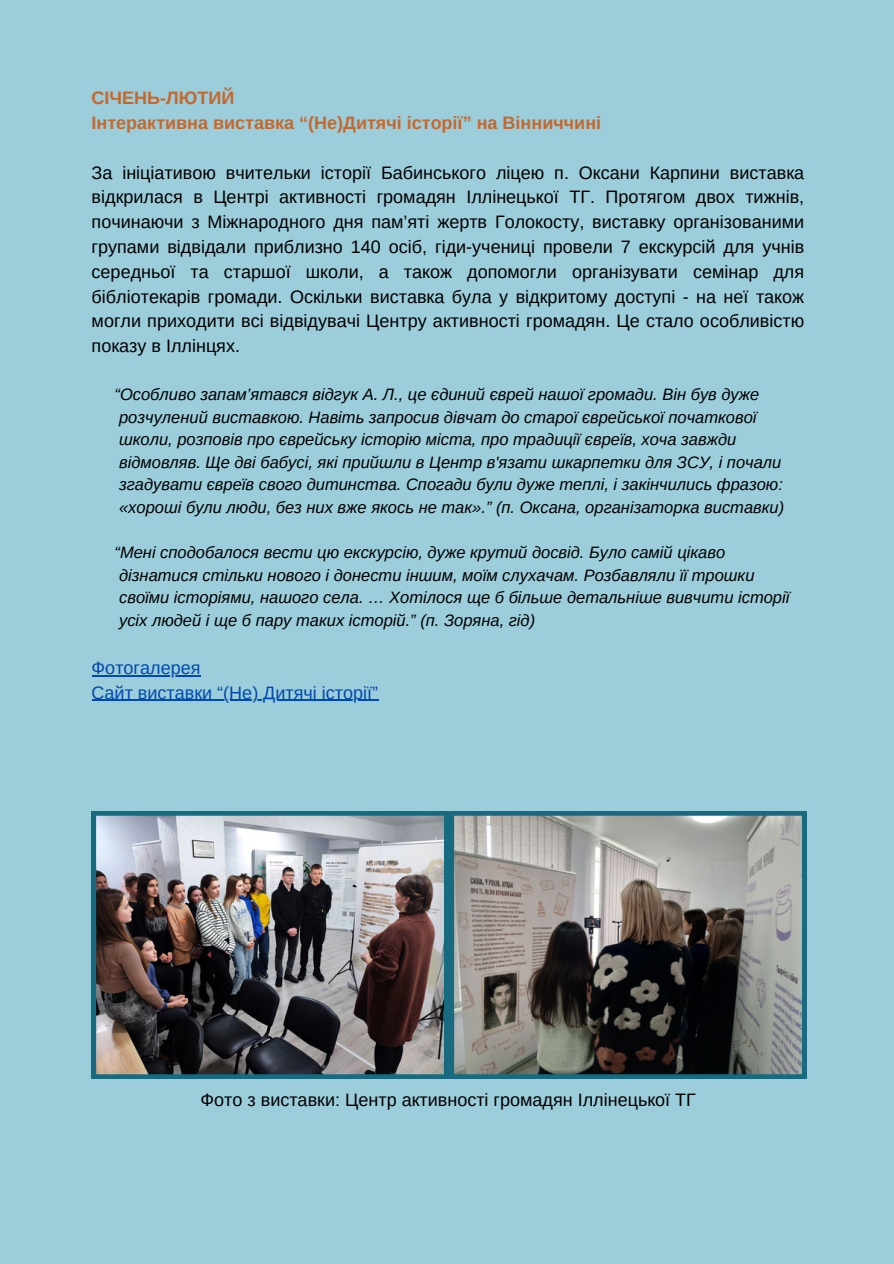
<style>
.page{position:relative;width:894px;height:1264px;background:#fff}
.page>*{position:absolute;margin:0;border:0;box-sizing:border-box;transform-origin:0 0}
.t1{font:18px/24.8px "Arimo";color:#000;text-align:justify}
.t2{font:700 18px/24.8px "Arimo";color:#c6682d}
.t3{font:18px "Arimo";color:#004aad}
.t4{font:italic 16.5px "Arimo";color:#000}
</style>
<div class="page">
<div style="left:0;top:0;width:893px;height:1263px;background:#9ccdda"></div>
<hr style="left:92px;top:675px;width:108px;height:1px;background:#004aad">
<hr style="left:92px;top:699px;width:286px;height:2px;background:#004aad">
<img style="left:92px;top:811px;width:356px;height:267px">
<svg style="left:449px;top:811px;width:357px;height:267px;background:#737673"></svg>
<h1 class="t2" style="left:92px;top:86px;width:511px">СІЧЕНЬ-ЛЮТИЙ<br>Інтерактивна виставка “(Не)Дитячі історії” на Вінниччині</h1>
<p class="t1" style="left:92px;top:160px;width:714px">За ініціативою вчительки історії Бабинського ліцею п. Оксани Карпини виставка відкрилася в Центрі активності громадян Іллінецької ТГ. Протягом двох тижнів, починаючи з Міжнародного дня пам’яті жертв Голокосту, виставку організованими групами відвідали приблизно 140 осіб, гіди-учениці провели 7 екскурсій для учнів середньої та старшої школи, а також допомогли організувати семінар для бібліотекарів громади. Оскільки виставка була у відкритому доступі - на неї також могли приходити всі відвідувачі Центру активності громадян. Це стало особливістю показу в Іллінцях.</p>
<p class="t4" style="left:114px;top:385px;width:646px">“Особливо запам’ятався відгук А. Л., це єдиний єврей нашої громади. Він був дуже</p>
<p class="t4" style="left:119px;top:408px;width:638px">розчулений виставкою. Навіть запросив дівчат до старої єврейської початкової</p>
<p class="t4" style="left:119px;top:430px;width:618px">школи, розповів про єврейську історію міста, про традиції євреїв, хоча завжди</p>
<p class="t4" style="left:119px;top:453px;width:663px">відмовляв. Ще дві бабусі, які прийшли в Центр в'язати шкарпетки для ЗСУ, і почали</p>
<p class="t4" style="left:119px;top:475px;width:665px">згадувати євреїв свого дитинства. Спогади були дуже теплі, і закінчились фразою:</p>
<p class="t4" style="left:119px;top:498px;width:666px">«хороші були люди, без них вже якось не так».” (п. Оксана, організаторка виставки)</p>
<p class="t4" style="left:114px;top:543px;width:612px">“Мені сподобалося вести цю екскурсію, дуже крутий досвід. Було самій цікаво</p>
<p class="t4" style="left:119px;top:565px;width:636px">дізнатися стільки нового і донести іншим, моїм слухачам. Розбавляли її трошки</p>
<p class="t4" style="left:119px;top:588px;width:671px">своїми історіями, нашого села. … Хотілося ще б більше детальніше вивчити історії</p>
<p class="t4" style="left:119px;top:610px;width:417px">усіх людей і ще б пару таких історій.” (п. Зоряна, гід)</p>
<p class="t3" style="left:92px;top:657px;width:110px">Фотогалерея</p>
<p class="t3" style="left:92px;top:682px;width:288px">Сайт виставки “(Не) Дитячі історії”</p>
<p class="t1" style="left:200px;top:1087px;width:497px">Фото з виставки: Центр активності громадян Іллінецької ТГ</p>
</div>
